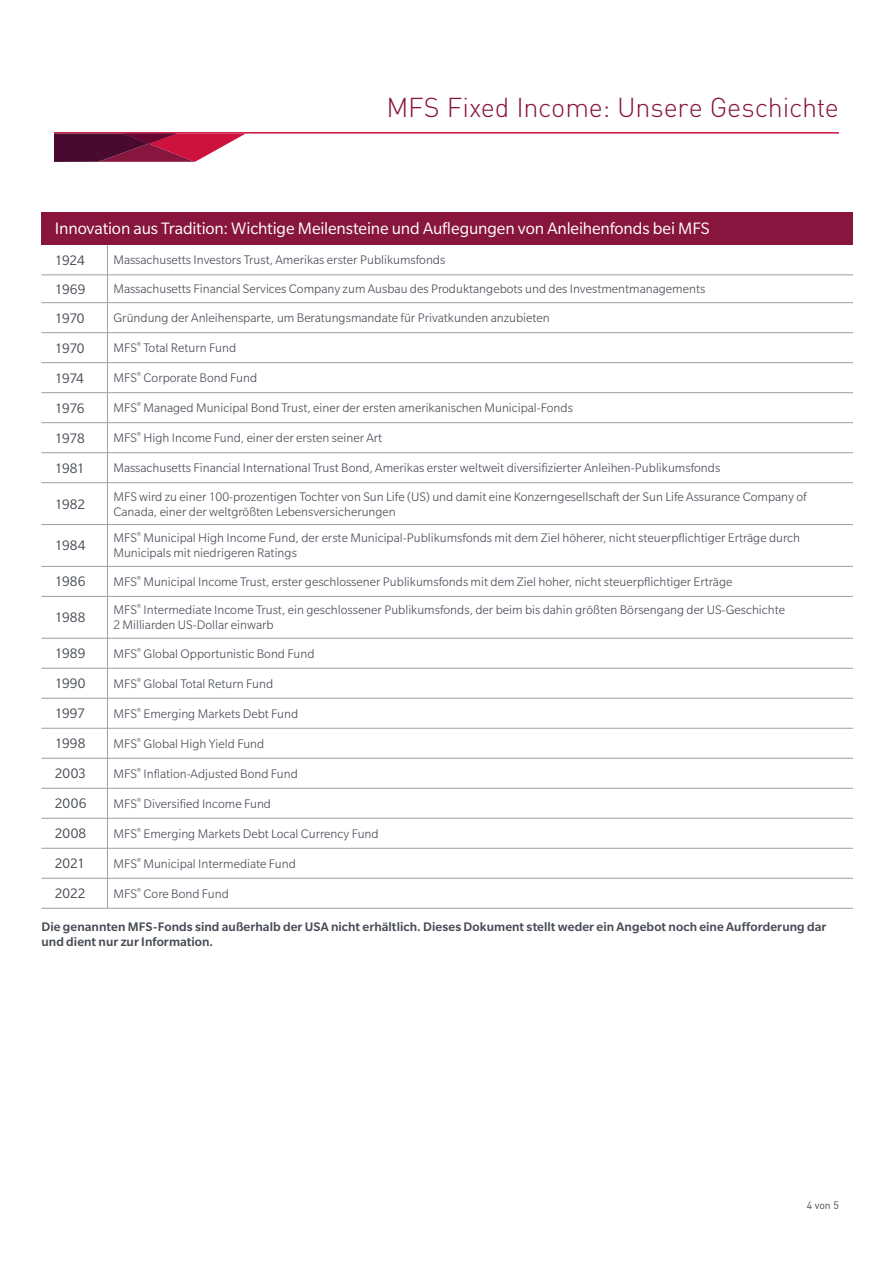
<style>
.page{position:relative;width:893px;height:1263px;background:#fff}
.page>*{position:absolute;margin:0;border:0;box-sizing:border-box;transform-origin:0 0}
.t1{font:300 27px "DINOT";letter-spacing:-.01em;color:#88153e}
.chart_head{font:18px "Slate Std";letter-spacing:-.01em;color:#fff}
.table_head{font:15px "Slate Std";letter-spacing:-.01em;color:#464b54}
.table_body_copy{font:300 13.5px/15px "Slate Std";color:#464b54}
.footnote{font:500 13.5px/15px "Slate Std";letter-spacing:.005em;color:#464b54}
.t2{font:10.5px "DINOT";color:#464b54}
</style>
<div class="page">
<hr style="left:54px;top:132px;width:785px;height:2px;background:#cd123d">
<svg style="left:54px;top:134px;width:191px;height:28px;background:#912f52"></svg>
<div style="left:41px;top:212px;width:812px;height:33px;background:#88153e"></div>
<hr style="left:107px;top:245px;width:1px;height:30px;background:#9d9fa2">
<svg style="left:107px;top:276px;width:1px;height:206px"></svg>
<hr style="left:107px;top:483px;width:1px;height:41px;background:#9d9fa2">
<hr style="left:107px;top:525px;width:1px;height:41px;background:#9d9fa2">
<svg style="left:107px;top:567px;width:1px;height:29px"></svg>
<hr style="left:107px;top:597px;width:1px;height:41px;background:#9d9fa2">
<hr style="left:107px;top:638px;width:1px;height:30px;background:#9d9fa2">
<hr style="left:41px;top:275px;width:66px;height:1px;background:#9d9fa2">
<hr style="left:107px;top:275px;width:746px;height:1px;background:#9d9fa2">
<hr style="left:41px;top:302px;width:66px;height:1px;background:#9d9fa2">
<hr style="left:107px;top:302px;width:746px;height:1px;background:#9d9fa2">
<hr style="left:41px;top:332px;width:66px;height:1px;background:#9d9fa2">
<hr style="left:107px;top:332px;width:746px;height:1px;background:#9d9fa2">
<hr style="left:41px;top:362px;width:66px;height:1px;background:#9d9fa2">
<hr style="left:107px;top:362px;width:746px;height:1px;background:#9d9fa2">
<hr style="left:41px;top:392px;width:66px;height:1px;background:#9d9fa2">
<hr style="left:107px;top:392px;width:746px;height:1px;background:#9d9fa2">
<hr style="left:41px;top:422px;width:66px;height:1px;background:#9d9fa2">
<hr style="left:107px;top:422px;width:746px;height:1px;background:#9d9fa2">
<hr style="left:41px;top:452px;width:66px;height:1px;background:#9d9fa2">
<hr style="left:107px;top:452px;width:746px;height:1px;background:#9d9fa2">
<hr style="left:41px;top:482px;width:66px;height:1px;background:#9d9fa2">
<hr style="left:107px;top:482px;width:746px;height:1px;background:#9d9fa2">
<hr style="left:41px;top:524px;width:66px;height:1px;background:#9d9fa2">
<hr style="left:107px;top:524px;width:746px;height:1px;background:#9d9fa2">
<hr style="left:41px;top:566px;width:66px;height:1px;background:#9d9fa2">
<hr style="left:107px;top:566px;width:746px;height:1px;background:#9d9fa2">
<hr style="left:41px;top:596px;width:66px;height:1px;background:#9d9fa2">
<hr style="left:107px;top:596px;width:746px;height:1px;background:#9d9fa2">
<hr style="left:107px;top:668px;width:1px;height:30px;background:#9d9fa2">
<hr style="left:41px;top:698px;width:66px;height:1px;background:#9d9fa2">
<hr style="left:107px;top:698px;width:746px;height:1px;background:#9d9fa2">
<hr style="left:107px;top:698px;width:1px;height:30px;background:#9d9fa2">
<hr style="left:41px;top:728px;width:66px;height:1px;background:#9d9fa2">
<hr style="left:107px;top:728px;width:746px;height:1px;background:#9d9fa2">
<hr style="left:107px;top:728px;width:1px;height:30px;background:#9d9fa2">
<hr style="left:41px;top:758px;width:66px;height:1px;background:#9d9fa2">
<hr style="left:107px;top:758px;width:746px;height:1px;background:#9d9fa2">
<hr style="left:107px;top:758px;width:1px;height:30px;background:#9d9fa2">
<hr style="left:41px;top:788px;width:66px;height:1px;background:#9d9fa2">
<hr style="left:107px;top:788px;width:746px;height:1px;background:#9d9fa2">
<hr style="left:107px;top:788px;width:1px;height:30px;background:#9d9fa2">
<hr style="left:41px;top:818px;width:66px;height:1px;background:#9d9fa2">
<hr style="left:107px;top:818px;width:746px;height:1px;background:#9d9fa2">
<hr style="left:107px;top:818px;width:1px;height:30px;background:#9d9fa2">
<hr style="left:41px;top:848px;width:66px;height:1px;background:#9d9fa2">
<hr style="left:107px;top:848px;width:746px;height:1px;background:#9d9fa2">
<hr style="left:107px;top:848px;width:1px;height:30px;background:#9d9fa2">
<hr style="left:41px;top:878px;width:66px;height:1px;background:#9d9fa2">
<hr style="left:107px;top:878px;width:746px;height:1px;background:#9d9fa2">
<hr style="left:107px;top:878px;width:1px;height:30px;background:#9d9fa2">
<hr style="left:41px;top:908px;width:66px;height:1px;background:#9d9fa2">
<hr style="left:107px;top:908px;width:746px;height:1px;background:#9d9fa2">
<hr style="left:41px;top:638px;width:66px;height:1px;background:#9d9fa2">
<hr style="left:107px;top:638px;width:746px;height:1px;background:#9d9fa2">
<hr style="left:41px;top:668px;width:66px;height:1px;background:#9d9fa2">
<hr style="left:107px;top:668px;width:746px;height:1px;background:#9d9fa2">
<h1 class="t1" style="left:386px;top:91px;width:454px">MFS Fixed Income: Unsere Geschichte</h1>
<p class="chart_head" style="left:55px;top:219px;width:656px">Innovation aus Tradition: Wichtige Meilensteine und Auflegungen von Anleihenfonds bei MFS</p>
<p class="table_head" style="left:55px;top:252px;width:31px">1924</p>
<p class="table_body_copy" style="left:113px;top:252px;width:333px">Massachusetts Investors Trust, Amerikas erster Publikumsfonds</p>
<p class="table_head" style="left:55px;top:281px;width:32px">1969</p>
<p class="table_body_copy" style="left:113px;top:281px;width:593px">Massachusetts Financial Services Company zum Ausbau des Produktangebots und des Investmentmanagements</p>
<p class="table_head" style="left:55px;top:310px;width:31px">1970</p>
<p class="table_body_copy" style="left:113px;top:310px;width:438px">Gründung der Anleihensparte, um Beratungsmandate für Privatkunden anzubieten</p>
<p class="table_head" style="left:55px;top:340px;width:31px">1970</p>
<p class="table_body_copy" style="left:113px;top:340px;width:124px">MFS<sup>®</sup> Total Return Fund</p>
<p class="table_head" style="left:55px;top:370px;width:30px">1974</p>
<p class="table_body_copy" style="left:113px;top:370px;width:145px">MFS<sup>®</sup> Corporate Bond Fund</p>
<p class="table_head" style="left:55px;top:400px;width:31px">1976</p>
<p class="table_body_copy" style="left:113px;top:400px;width:461px">MFS<sup>®</sup> Managed Municipal Bond Trust, einer der ersten amerikanischen Municipal-Fonds</p>
<p class="table_head" style="left:55px;top:430px;width:31px">1978</p>
<p class="table_body_copy" style="left:113px;top:430px;width:270px">MFS<sup>®</sup> High Income Fund, einer der ersten seiner Art</p>
<p class="table_head" style="left:55px;top:460px;width:31px">1981</p>
<p class="table_body_copy" style="left:113px;top:460px;width:608px">Massachusetts Financial International Trust Bond, Amerikas erster weltweit diversifizierter Anleihen-Publikumsfonds</p>
<p class="table_head" style="left:55px;top:496px;width:32px">1982</p>
<p class="table_body_copy" style="left:113px;top:489px;width:695px">MFS wird zu einer 100-prozentigen Tochter von Sun Life (US) und damit eine Konzerngesellschaft der Sun Life Assurance Company of<br>Canada, einer der weltgrößten Lebensversicherungen</p>
<p class="table_head" style="left:55px;top:538px;width:32px">1984</p>
<p class="table_body_copy" style="left:113px;top:530px;width:688px">MFS<sup>®</sup> Municipal High Income Fund, der erste Municipal-Publikumsfonds mit dem Ziel höherer, nicht steuerpflichtiger Erträge durch<br>Municipals mit niedrigeren Ratings</p>
<p class="table_head" style="left:55px;top:574px;width:32px">1986</p>
<p class="table_body_copy" style="left:113px;top:574px;width:620px">MFS<sup>®</sup> Municipal Income Trust, erster geschlossener Publikumsfonds mit dem Ziel hoher, nicht steuerpflichtiger Erträge</p>
<p class="table_head" style="left:55px;top:610px;width:32px">1988</p>
<p class="table_body_copy" style="left:113px;top:602px;width:673px">MFS<sup>®</sup> Intermediate Income Trust, ein geschlossener Publikumsfonds, der beim bis dahin größten Börsengang der US-Geschichte<br>2 Milliarden US-Dollar einwarb</p>
<p class="table_head" style="left:55px;top:646px;width:32px">1989</p>
<p class="table_body_copy" style="left:113px;top:646px;width:203px">MFS<sup>®</sup> Global Opportunistic Bond Fund</p>
<p class="table_head" style="left:55px;top:676px;width:32px">1990</p>
<p class="table_body_copy" style="left:113px;top:676px;width:161px">MFS<sup>®</sup> Global Total Return Fund</p>
<p class="table_head" style="left:55px;top:706px;width:31px">1997</p>
<p class="table_body_copy" style="left:113px;top:706px;width:186px">MFS<sup>®</sup> Emerging Markets Debt Fund</p>
<p class="table_head" style="left:55px;top:736px;width:32px">1998</p>
<p class="table_body_copy" style="left:113px;top:736px;width:152px">MFS<sup>®</sup> Global High Yield Fund</p>
<p class="table_head" style="left:55px;top:766px;width:33px">2003</p>
<p class="table_body_copy" style="left:113px;top:766px;width:186px">MFS<sup>®</sup> Inflation-Adjusted Bond Fund</p>
<p class="table_head" style="left:55px;top:796px;width:33px">2006</p>
<p class="table_body_copy" style="left:113px;top:796px;width:159px">MFS<sup>®</sup> Diversified Income Fund</p>
<p class="table_head" style="left:55px;top:826px;width:33px">2008</p>
<p class="table_body_copy" style="left:113px;top:826px;width:267px">MFS<sup>®</sup> Emerging Markets Debt Local Currency Fund</p>
<p class="table_head" style="left:55px;top:856px;width:31px">2021</p>
<p class="table_body_copy" style="left:113px;top:856px;width:184px">MFS<sup>®</sup> Municipal Intermediate Fund</p>
<p class="table_head" style="left:55px;top:886px;width:32px">2022</p>
<p class="table_body_copy" style="left:113px;top:886px;width:117px">MFS<sup>®</sup> Core Bond Fund</p>
<p class="footnote" style="left:41px;top:919px;width:786px">Die genannten MFS-Fonds sind außerhalb der USA nicht erhältlich. Dieses Dokument stellt weder ein Angebot noch eine Aufforderung dar und dient nur zur Information.</p>
<p class="t2" style="left:807px;top:1198px;width:34px">4 von 5</p>
</div>
